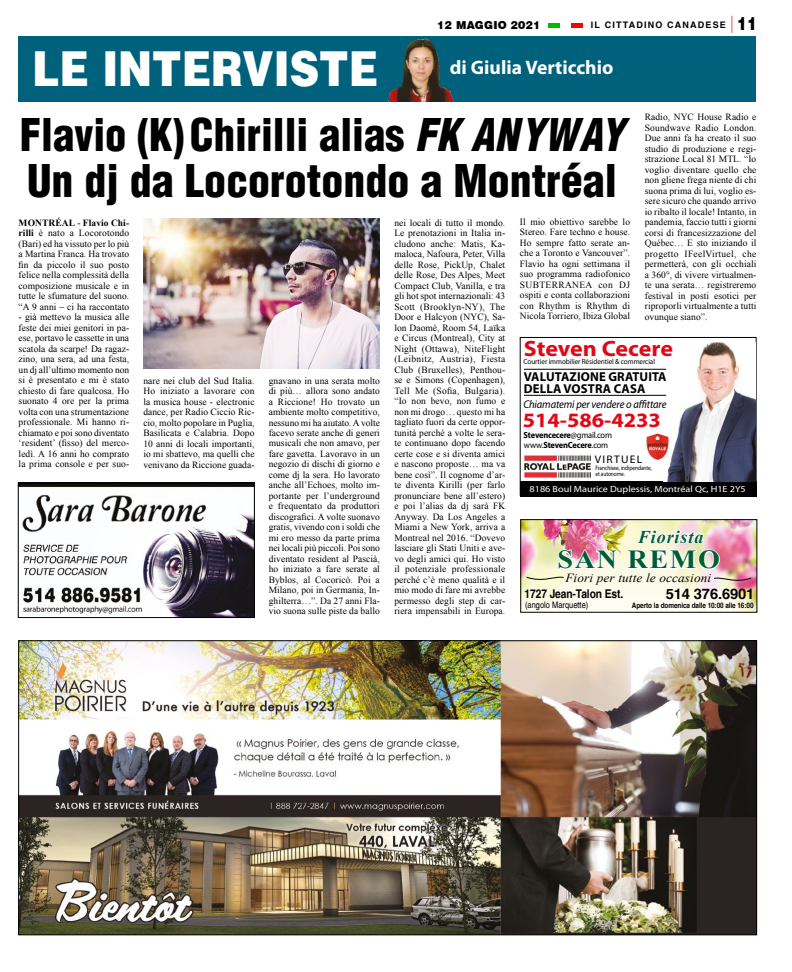
<style>
.page{position:relative;width:792px;height:972px;background:#fff}
.page>*{position:absolute;margin:0;border:0;box-sizing:border-box;transform-origin:0 0}
.t1{font:48.3px "Switzerland Black Plain";color:#fff;scale:.84 1}
.t2{font:44px/46px "Switzerland Cond Black Plain";color:#000}
.t3{font:700 26px "Times New Roman";letter-spacing:.06em;color:#005e35;scale:1.08 1}
.t4{font:700 22.3px "Myriad Pro";letter-spacing:-.005em;color:#e30615;scale:1.08 1}
.t5{font:700 20.5px "Myriad Pro";color:#e30615;scale:1.09 1}
.t6{font:700 19.6px "Myriad Pro";color:#fff}
.t7{font:italic 700 18px "Times New Roman";letter-spacing:.05em;color:#005e35}
.t8{font:700 14.5px "Switzerland";letter-spacing:-.01em;color:#000}
.t9{font:700 12.9px/11.9px "Myriad Pro";letter-spacing:.01em;color:#000}
.t10{font:italic 12.4px "Times New Roman";letter-spacing:.01em;color:#000;scale:1.07 1}
.t11{font:700 12px "Switzerland";letter-spacing:-.01em;color:#000;scale:.85 1}
.t12{font:italic 11.3px "Myriad Pro";letter-spacing:-.01em;color:#000;scale:.94 1}
.t13{font:900 11px "Swiss 721 BT";letter-spacing:.02em;color:#000}
.t14{font:11px "Myriad Pro";letter-spacing:.11em;color:#000;scale:1.05 1}
.t15{font:9.5px/10.5px "Times New Roman";letter-spacing:.005em;color:#000;text-align:justify}
.t16{font:9px "Myriad Pro";color:#fff;scale:1.13 1}
.t17{font:700 9px "Switzerland";letter-spacing:.13em;color:#000}
.t18{font:9px "Switzerland Plain";color:#000;scale:.83 1}
.t19{font:700 8.9px/10.4px "Myriad Pro";letter-spacing:-.025em;color:#000;scale:.94 1}
.t20{font:7.5px "Myriad Pro";letter-spacing:-.01em;color:#000;scale:.95 1}
.t21{font:700 7.5px "Switzerland";letter-spacing:-.01em;color:#000;scale:.85 1}
.t22{font:6.4px/6px "Myriad Pro";letter-spacing:-.01em;color:#000;scale:.85 1}
.s1{font-family:"Swiss 721 BT";font-weight:400;font-stretch:condensed;font-size:17.3px;color:#f00}
.s2{font-family:"Switzerland Black Plain";font-weight:400;font-size:18px}
.s3{font-family:"Switzerland Cond";font-weight:900;font-style:italic}
.s4{font-weight:700}
.s5{font-weight:400}
</style>
<div class="page">
<div style="left:549px;top:23px;width:11px;height:5px;background:#00ba00"></div>
<div style="left:572px;top:23px;width:11px;height:5px;background:#f00"></div>
<div style="left:19px;top:37px;width:737px;height:65px;background:#00617c"></div>
<img style="left:388px;top:38px;width:66px;height:64px">
<img style="left:522px;top:521px;width:233px;height:90px">
<div style="left:520px;top:519px;width:237px;height:94px;border:1px solid #000"></div>
<svg style="left:526px;top:548px;width:92px;height:35px"></svg>
<img style="left:626px;top:525px;width:126px;height:59px">
<img style="left:20px;top:642px;width:735px;height:291px">
<img style="left:20px;top:485px;width:233px;height:131px">
<div style="left:18px;top:483px;width:237px;height:135px;border:1px solid #000"></div>
<div style="left:520px;top:337px;width:237px;height:159px;border:1px solid #000"></div>
<div style="left:520px;top:482px;width:236px;height:15px;background:#000"></div>
<img style="left:663px;top:343px;width:93px;height:139px">
<hr style="left:524px;top:369px;width:142px;height:1px;background:#000">
<hr style="left:524px;top:395px;width:142px;height:1px;background:#000">
<img style="left:646px;top:432px;width:22px;height:27px">
<img style="left:524px;top:454px;width:67px;height:24px">
<img style="left:143px;top:218px;width:237px;height:151px">
<p class="t13" style="left:437px;top:19px;width:105px">12 MAGGIO 2021</p>
<p class="t17" style="left:591px;top:19px;width:168px">IL CITTADINO CANADESE <span class="s1">|</span> <span class="s2">11</span></p>
<h1 class="t1" style="left:32px;top:37px;width:413px">LE INTERVISTE</h1>
<h3 class="t6" style="left:450px;top:55px;width:165px">di Giulia Verticchio</h3>
<p class="t15" style="left:645px;top:112px;width:113px">Radio, NYC House Radio e Soundwave Radio London.<br>Due anni fa ha creato il suo studio di produzione e regi&shy;strazione Local 81 MTL. “Io voglio diventare quello che non gliene frega niente di chi suona prima di lui, voglio es&shy;sere sicuro che quando arrivo io ribalto il locale! Intanto, in pandemia, faccio tutti i giorni corsi di francesizzazione del Québec… E sto iniziando il progetto IFeelVirtuel, che permetterà, con gli occhiali a 360°, di vivere virtualmen&shy;te una serata… registreremo festival in posti esotici per riproporli virtualmente a tutti ovunque siano”.</p>
<h2 class="t2" style="left:20px;top:112px;width:606px">Flavio (K)Chirilli alias <span class="s3">FK ANYWAY<br></span>Un dj da Locorotondo a Montréal</h2>
<p class="t15" style="left:19px;top:217px;width:112px"><span class="s4">MONTRÉAL</span> - <span class="s4">Flavio Chi&shy;rilli</span> è nato a Locorotondo (Bari) ed ha vissuto per lo più a Martina Franca. Ha trovato fin da piccolo il suo posto felice nella complessità della composizione musicale e in tutte le sfumature del suono. “A 9 anni – ci ha raccontato</p>
<p class="t15" style="left:19px;top:312px;width:112px">- già mettevo la musica alle feste dei miei genitori in pa&shy;ese, portavo le cassette in una scatola da scarpe! Da ragaz&shy;zino, una sera, ad una festa, un dj all’ultimo momento non si è presentato e mi è stato chiesto di fare qualcosa. Ho suonato 4 ore per la prima volta con una strumentazione professionale. Mi hanno ri&shy;chiamato e poi sono diventato ‘resident’ (fisso) del merco&shy;ledì. A 16 anni ho comprato la prima console e per suo-</p>
<p class="t15" style="left:394px;top:217px;width:112px">nei locali di tutto il mondo.<br>Le prenotazioni in Italia in&shy;cludono anche: Matis, Ka&shy;maloca, Nafoura, Peter, Villa delle Rose, PickUp, Chalet delle Rose, Des Alpes, Meet Compact Club, Vanilla, e tra gli hot spot internazionali: 43<br>Scott (Brooklyn-NY), The Door e Halcyon (NYC), Sa&shy;lon Daomè, Room 54, Laïka e Circus (Montreal), City at Night (Ottawa), NiteFlight (Leibnitz, Austria), Fiesta Club (Bruxelles), Penthou&shy;se e Simons (Copenhagen), Tell Me (Sofia, Bulgaria). “Io non bevo, non fumo e non mi drogo… questo mi ha tagliato fuori da certe oppor&shy;tunità perché a volte le sera&shy;te continuano dopo facendo certe cose e si diventa amici e nascono proposte… ma va bene così”. Il cognome d’ar&shy;te diventa Kirilli (per farlo pronunciare bene all’estero) e poi l’alias da dj sarà FK Anyway. Da Los Angeles a Miami a New York, arriva a Montreal nel 2016. “Dovevo lasciare gli Stati Uniti e ave&shy;vo degli amici qui. Ho visto il potenziale professionale perché c’è meno qualità e il mio modo di fare mi avrebbe permesso degli step di car&shy;riera impensabili in Europa.</p>
<p class="t15" style="left:520px;top:216px;width:112px">Il mio obiettivo sarebbe lo Stereo. Fare techno e house.<br>Ho sempre fatto serate an&shy;che a Toronto e Vancouver”.<br>Flavio ha ogni settimana il suo programma radiofonico SUBTERRANEA con DJ ospiti e conta collaborazioni con Rhythm is Rhythm di Nicola Torriero, Ibiza Global</p>
<h3 class="t4" style="left:524px;top:334px;width:139px">Steven Cecere</h3>
<p class="t20" style="left:524px;top:357px;width:140px">Courtier immobilier Résidentiel &amp; commercial</p>
<h3 class="t9" style="left:524px;top:370px;width:144px">VALUTAZIONE GRATUITA<br>DELLA VOSTRA CASA</h3>
<p class="t12" style="left:523px;top:397px;width:154px">Chiamatemi per vendere o affittare</p>
<p class="t19" style="left:524px;top:429px;width:96px">Stevencecere<span class="s5">@gmail.com www.</span>StevenCecere<span class="s5">.com</span></p>
<p class="t15" style="left:143px;top:375px;width:113px">nare nei club del Sud Italia.<br>Ho iniziato a lavorare con la musica house - electronic dance, per Radio Ciccio Ric&shy;cio, molto popolare in Puglia, Basilicata e Calabria. Dopo 10 anni di locali importanti, io mi sbattevo, ma quelli che venivano da Riccione guada-</p>
<p class="t15" style="left:269px;top:375px;width:113px">gnavano in una serata molto di più… allora sono andato a Riccione! Ho trovato un ambiente molto competitivo, nessuno mi ha aiutato. A volte facevo serate anche di generi musicali che non amavo, per fare gavetta. Lavoravo in un negozio di dischi di giorno e come dj la sera. Ho lavorato anche all’Echoes, molto im&shy;portante per l’underground e frequentato da produttori discografici. A volte suonavo gratis, vivendo con i soldi che mi ero messo da parte prima nei locali più piccoli. Poi sono diventato resident al Pascià, ho iniziato a fare serate al Byblos, al Cocoricò. Poi a Milano, poi in Germania, In&shy;ghilterra…”. Da 27 anni Fla&shy;vio suona sulle piste da ballo</p>
<h3 class="t5" style="left:523px;top:406px;width:128px">514-586-4233</h3>
<p class="t14" style="left:595px;top:452px;width:47px">VIRTUEL</p>
<p class="t22" style="left:595px;top:465px;width:68px">Franchisee, indipendante, et autonome.</p>
<p class="t16" style="left:530px;top:483px;width:193px">8186 Boul Maurice Duplessis, Montréal Qc, H1E 2Y5</p>
<h3 class="t7" style="left:638px;top:524px;width:67px">Fiorista</h3>
<h3 class="t10" style="left:565px;top:569px;width:138px">Fiori per tutte le occasioni</h3>
<p class="t11" style="left:525px;top:586px;width:118px">1727 Jean-Talon Est.</p>
<h3 class="t8" style="left:666px;top:585px;width:90px">514 376.6901</h3>
<p class="t18" style="left:525px;top:599px;width:78px">(angolo Marquette)</p>
<p class="t21" style="left:632px;top:601px;width:145px">Aperto la domenica dalle 10:00 alle 16:00</p>
<h3 class="t3" style="left:557px;top:541px;width:152px">SAN REMO</h3>
</div>
